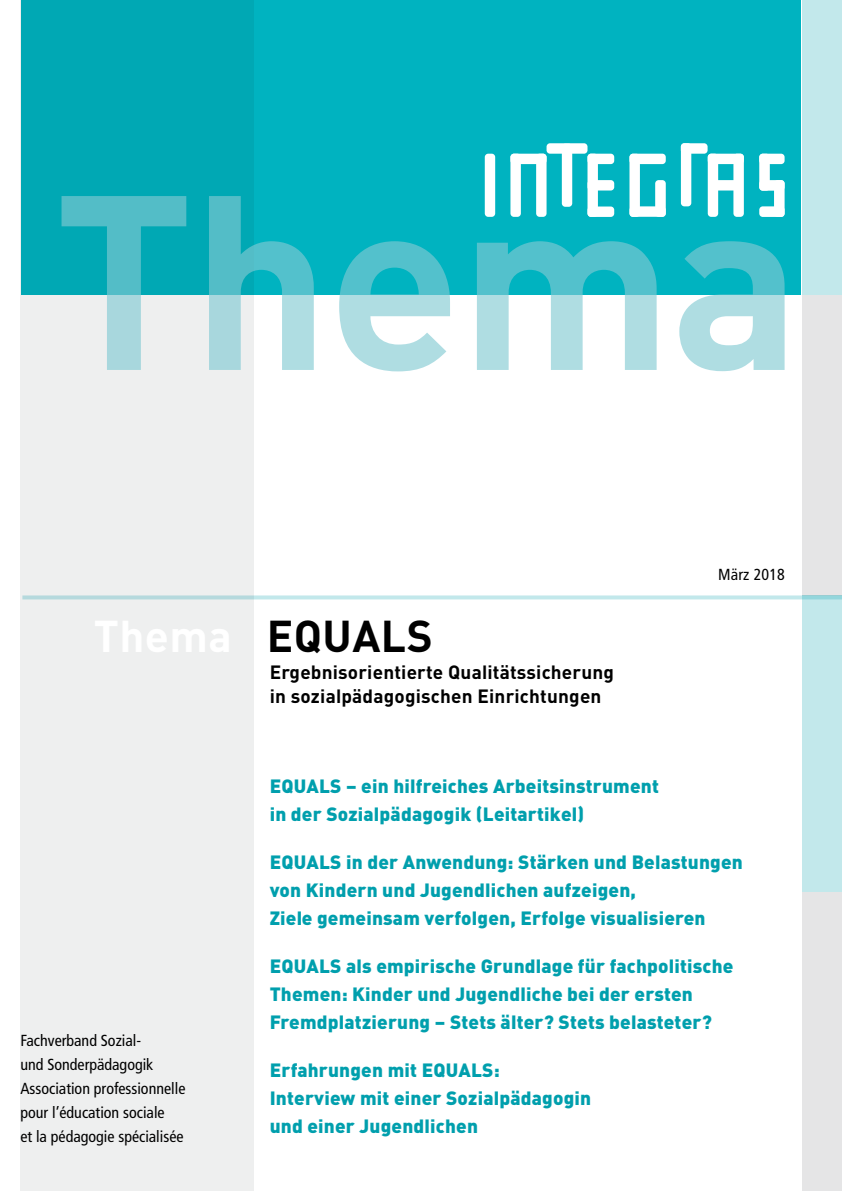
<style>
.page{position:relative;width:842px;height:1191px;background:#fff}
.page>*{position:absolute;margin:0;border:0;box-sizing:border-box;transform-origin:0 0}
.t1{font:700 44px "DIN";letter-spacing:.01em;color:#000}
.t2{font:900 19px/28px "DIN";letter-spacing:.01em;color:#009fad}
.t3{font:700 19px/24px "DIN";letter-spacing:.01em;color:#000}
.t4{font:condensed 16px/24px "Frutiger";color:#000}
.s1{color:#fff}
</style>
<div class="page">
<div style="left:802px;top:0;width:40px;height:295px;background:#c2e8eb"></div>
<div style="left:802px;top:295px;width:40px;height:300px;background:#e5e5e6"></div>
<div style="left:802px;top:595px;width:40px;height:297px;background:#c2e8eb"></div>
<div style="left:802px;top:892px;width:40px;height:299px;background:#e5e5e6"></div>
<svg style="left:254px;top:595px;width:588px;height:4px;background:#c5e8eb"></svg>
<div style="left:21px;top:0;width:780px;height:295px;background:#00b3c0"></div>
<svg style="left:20px;top:0;width:234px;height:1191px;fill:#eeefef"></svg>
<svg style="left:62px;top:196px;width:722px;height:175px"></svg>
<div style="left:485px;top:154px;width:10px;height:63px;background:#fff;border-radius:3px"></div>
<div style="left:510px;top:154px;width:11px;height:63px;background:#fff;border-radius:3px"></div>
<div style="left:536px;top:154px;width:10px;height:63px;background:#fff;border-radius:3px"></div>
<div style="left:562px;top:144px;width:10px;height:63px;background:#fff;border-radius:3px"></div>
<div style="left:587px;top:154px;width:11px;height:63px;background:#fff;border-radius:3px"></div>
<div style="left:629px;top:154px;width:11px;height:63px;background:#fff;border-radius:3px"></div>
<div style="left:510px;top:154px;width:36px;height:10px;background:#fff;border-radius:3px"></div>
<div style="left:546px;top:143px;width:41px;height:11px;background:#fff;border-radius:3px"></div>
<div style="left:587px;top:154px;width:27px;height:10px;background:#fff;border-radius:3px"></div>
<div style="left:587px;top:206px;width:27px;height:11px;background:#fff;border-radius:3px"></div>
<div style="left:587px;top:180px;width:27px;height:10px;background:#fff;border-radius:3px"></div>
<div style="left:655px;top:180px;width:11px;height:37px;background:#fff;border-radius:3px"></div>
<div style="left:681px;top:143px;width:10px;height:63px;background:#fff;border-radius:3px"></div>
<div style="left:708px;top:154px;width:10px;height:63px;background:#fff;border-radius:3px"></div>
<div style="left:733px;top:154px;width:11px;height:63px;background:#fff;border-radius:3px"></div>
<div style="left:708px;top:154px;width:36px;height:10px;background:#fff;border-radius:3px"></div>
<div style="left:681px;top:143px;width:27px;height:11px;background:#fff;border-radius:3px"></div>
<div style="left:759px;top:154px;width:25px;height:10px;background:#fff;border-radius:3px"></div>
<div style="left:759px;top:180px;width:25px;height:11px;background:#fff;border-radius:3px"></div>
<div style="left:759px;top:206px;width:25px;height:11px;background:#fff;border-radius:3px"></div>
<div style="left:759px;top:154px;width:11px;height:37px;background:#fff;border-radius:3px"></div>
<div style="left:774px;top:180px;width:10px;height:37px;background:#fff;border-radius:3px"></div>
<div style="left:713px;top:180px;width:27px;height:10px;background:#fff;border-radius:3px"></div>
<div style="left:629px;top:154px;width:37px;height:10px;background:#fff;border-radius:3px"></div>
<div style="left:629px;top:206px;width:37px;height:11px;background:#fff;border-radius:3px"></div>
<h1 class="t1" style="left:94px;top:607px;width:340px"><span class="s1">Thema</span> EQUALS</h1>
<p class="t3" style="left:270px;top:659px;width:346px">Ergebnisorientierte Qualitätssicherung in sozialpädagogischen Einrichtungen</p>
<p class="t4" style="left:718px;top:562px;width:68px">März 2018</p>
<p class="t4" style="left:20px;top:1028px;width:167px">Fachverband Sozial-<br>und Sonderpädagogik<br>Association professionnelle pour l’éducation sociale<br>et la pédagogie spécialisée</p>
<p class="t2" style="left:270px;top:771px;width:391px">EQUALS – ein hilfreiches Arbeitsinstrument in der Sozialpädagogik (Leitartikel)</p>
<p class="t2" style="left:270px;top:847px;width:475px">EQUALS in der Anwendung: Stärken und Belastungen von Kindern und Jugendlichen aufzeigen,<br>Ziele gemeinsam verfolgen, Erfolge visualisieren</p>
<p class="t2" style="left:270px;top:951px;width:465px">EQUALS als empirische Grundlage für fachpolitische<br>Themen: Kinder und Jugendliche bei der ersten<br>Fremdplatzierung – Stets älter? Stets belasteter?</p>
<p class="t2" style="left:270px;top:1055px;width:323px">Erfahrungen mit EQUALS:<br>Interview mit einer Sozialpädagogin und einer Jugendlichen</p>
</div>
